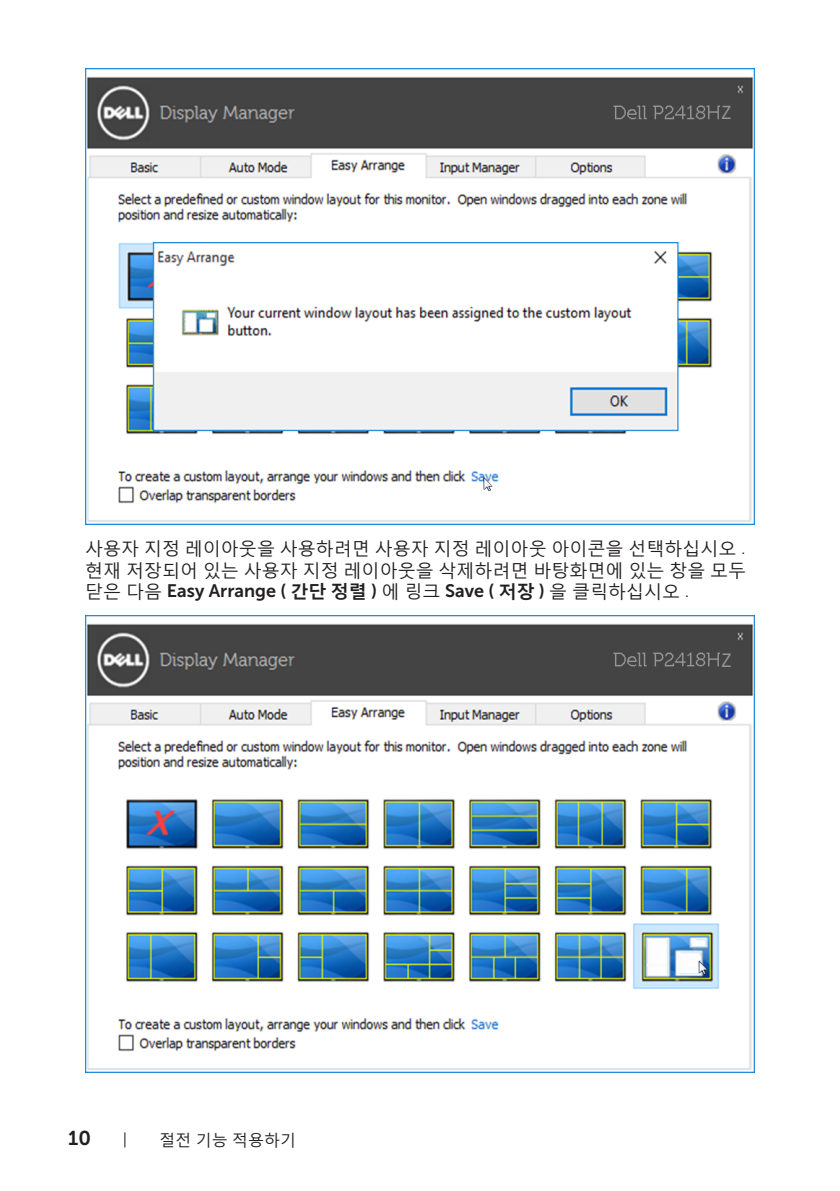
<style>
.page{position:relative;width:840px;height:1191px;background:#fff}
.page>*{position:absolute;margin:0;border:0;box-sizing:border-box;transform-origin:0 0}
.t1{font:20px "Museo Sans For Dell 700";color:#231f20}
.t2{font:18.8px "Arial Narrow";color:#959595}
.t3{font:18.4px "Arial Narrow";color:#959595}
.text{font:18px/21.6px "Malgun Gothic";color:#231f20;text-align:justify}
.t4{font:16px "Malgun Gothic";color:#231f20}
.t5{font:16px "Museo Sans For Dell 300";color:#231f20}
.s1{font-family:"Museo Sans For Dell 300"}
.s2{font-family:"Museo Sans For Dell 700"}
.s3{font-weight:700}
</style>
<div class="page">
<img style="left:85px;top:68px;width:669px;height:456px">
<div style="left:719px;top:103px;width:14px;height:17px;background:#444"></div>
<img style="left:85px;top:615px;width:669px;height:457px">
<div style="left:719px;top:649px;width:15px;height:19px;background:#444"></div>
<p class="t3" style="left:721px;top:99px;width:11px">Z</p>
<p class="text" style="left:85px;top:537px;width:662px">사용자 지정 레이아웃을 사용하려면 사용자 지정 레이아웃 아이콘을 선택하십시오 <span class="s1">. </span>현재 저장되어 있는 사용자 지정 레이아웃을 삭제하려면 바탕화면에 있는 창을 모두 닫은 다음 <span class="s2">Easy Arrange (</span> <span class="s3">간단 정렬</span> <span class="s2">)</span> 에 링크 <span class="s2">Save (</span> <span class="s3">저장</span> <span class="s2">)</span> 을 클릭하십시오 <span class="s1">.</span></p>
<p class="t1" style="left:68px;top:1126px;width:24px">10</p>
<p class="t5" style="left:123px;top:1130px;width:6px">|</p>
<p class="t4" style="left:159px;top:1129px;width:138px">절전 기능 적용하기</p>
<p class="t2" style="left:721px;top:646px;width:11px">Z</p>
</div>
